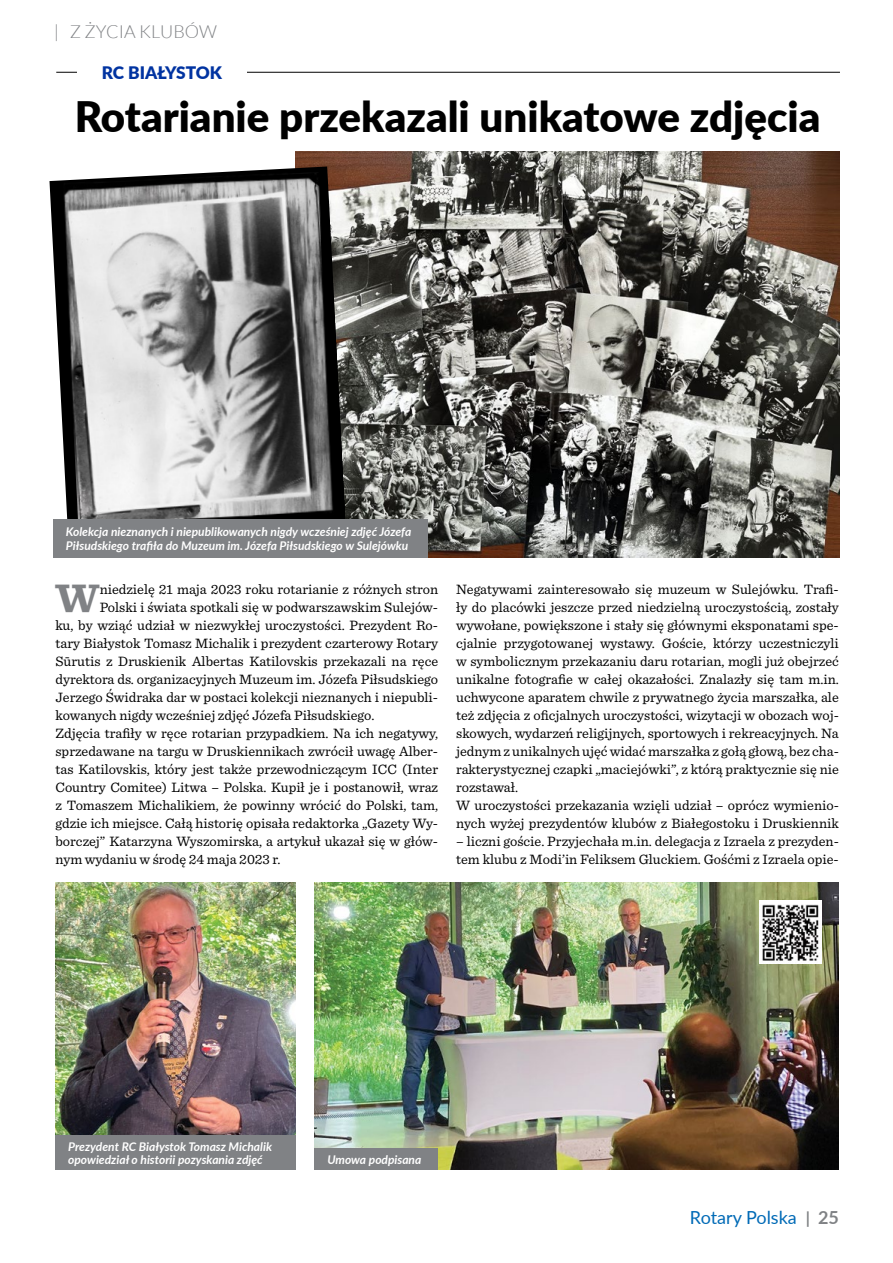
<style>
.page{position:relative;width:893px;height:1263px;background:#fff}
.page>*{position:absolute;margin:0;border:0;box-sizing:border-box;transform-origin:0 0}
.t1{font:900 42px "Lato";color:#000}
.t2{font:700 41.55px "Sentinel";color:#808285}
.t3{font:18px "Lato";color:#006ab6}
.t4{font:300 18px "Lato";color:#808285}
.t5{font:900 17.25px "Lato";color:#0033a1}
.t6{font:14.25px/18px "Sentinel";color:#000}
.t7{font:italic 700 12px/13.5px "Lato";color:#fff}
.s1{font-weight:700;font-size:16.5px;color:#808285}
.s2{font-weight:700;color:#808285}
</style>
<div class="page">
<hr style="left:56px;top:72px;width:784px;height:1px;background:#000">
<div style="left:77px;top:60px;width:170px;height:24px;background:#fff"></div>
<img style="left:296px;top:151px;width:544px;height:406px">
<img style="left:49px;top:166px;width:297px;height:353px">
<div style="left:53px;top:519px;width:374px;height:38px;background:#808285"></div>
<img style="left:315px;top:882px;width:523px;height:287px">
<img style="left:55px;top:882px;width:241px;height:253px">
<div style="left:315px;top:1148px;width:123px;height:21px;background:#808285"></div>
<div style="left:55px;top:1135px;width:241px;height:34px;background:#808285"></div>
<img style="left:759px;top:900px;width:63px;height:64px">
<p class="t4" style="left:54px;top:22px;width:165px">| Z ŻYCIA KLUBÓW</p>
<p class="t5" style="left:102px;top:60px;width:122px">RC BIAŁYSTOK</p>
<h1 class="t1" style="left:75px;top:85px;width:747px">Rotarianie przekazali unikatowe zdjęcia</h1>
<p class="t7" style="left:66px;top:524px;width:347px">Kolekcja nieznanych i niepublikowanych nigdy wcześniej zdjęć Józefa<br>Piłsudskiego trafiła do Muzeum im. Józefa Piłsudskiego w Sulejówku</p>
<h2 class="t2" style="left:55px;top:565px;width:46px">W</h2>
<p class="t6" style="left:100px;top:579px;width:340px">niedzielę 21 maja 2023 roku rotarianie z różnych stron</p>
<p class="t6" style="left:100px;top:597px;width:340px">Polski i świata spotkali się w podwarszawskim Sulejów-</p>
<p class="t6" style="left:55px;top:615px;width:384px">ku, by wziąć udział w niezwykłej uroczystości. Prezydent Ro-</p>
<p class="t6" style="left:55px;top:633px;width:384px">tary Białystok Tomasz Michalik i prezydent czarterowy Rotary</p>
<p class="t6" style="left:55px;top:651px;width:384px">Sūrutis z Druskienik Albertas Katilovskis przekazali na ręce</p>
<p class="t6" style="left:55px;top:669px;width:384px">dyrektora ds. organizacyjnych Muzeum im. Józefa Piłsudskiego</p>
<p class="t6" style="left:55px;top:687px;width:384px">Jerzego Świdraka dar w postaci kolekcji nieznanych i niepubli-</p>
<p class="t6" style="left:55px;top:705px;width:320px">kowanych nigdy wcześniej zdjęć Józefa Piłsudskiego.</p>
<p class="t6" style="left:55px;top:723px;width:384px">Zdjęcia trafiły w ręce rotarian przypadkiem. Na ich negatywy,</p>
<p class="t6" style="left:55px;top:741px;width:384px">sprzedawane na targu w Druskiennikach zwrócił uwagę Alber-</p>
<p class="t6" style="left:55px;top:759px;width:384px">tas Katilovskis, który jest także przewodniczącym ICC (Inter</p>
<p class="t6" style="left:55px;top:777px;width:384px">Country Comitee) Litwa – Polska. Kupił je i postanowił, wraz</p>
<p class="t6" style="left:55px;top:795px;width:384px">z Tomaszem Michalikiem, że powinny wrócić do Polski, tam,</p>
<p class="t6" style="left:55px;top:813px;width:384px">gdzie ich miejsce. Całą historię opisała redaktorka „Gazety Wy-</p>
<p class="t6" style="left:55px;top:831px;width:384px">borczej” Katarzyna Wyszomirska, a artykuł ukazał się w głów-</p>
<p class="t6" style="left:55px;top:849px;width:227px">nym wydaniu w środę 24 maja 2023 r.</p>
<p class="t6" style="left:456px;top:579px;width:384px">Negatywami zainteresowało się muzeum w Sulejówku. Trafi&shy;ły do placówki jeszcze przed niedzielną uroczystością, zostały wywołane, powiększone i stały się głównymi eksponatami spe&shy;cjalnie przygotowanej wystawy. Goście, którzy uczestniczyli w symbolicznym przekazaniu daru rotarian, mogli już obejrzeć unikalne fotografie w całej okazałości. Znalazły się tam m.in. uchwycone aparatem chwile z prywatnego życia marszałka, ale też zdjęcia z oficjalnych uroczystości, wizytacji w obozach woj&shy;skowych, wydarzeń religijnych, sportowych i rekreacyjnych. Na jednym z unikalnych ujęć widać marszałka z gołą głową, bez cha&shy;rakterystycznej czapki „maciejówki”, z którą praktycznie się nie rozstawał.<br>W uroczystości przekazania wzięli udział – oprócz wymienio&shy;nych wyżej prezydentów klubów z Białegostoku i Druskiennik</p>
<p class="t6" style="left:456px;top:831px;width:384px">– liczni goście. Przyjechała m.in. delegacja z Izraela z prezyden&shy;tem klubu z Modi’in Feliksem Gluckiem. Gośćmi z Izraela opie-</p>
<p class="t7" style="left:68px;top:1139px;width:205px">Prezydent RC Białystok Tomasz Michalik opowiedział o historii pozyskania zdjęć</p>
<p class="t7" style="left:327px;top:1152px;width:95px">Umowa podpisana</p>
<p class="t3" style="left:690px;top:1204px;width:150px">Rotary Polska <span class="s1">|</span> <span class="s2">25</span></p>
</div>
